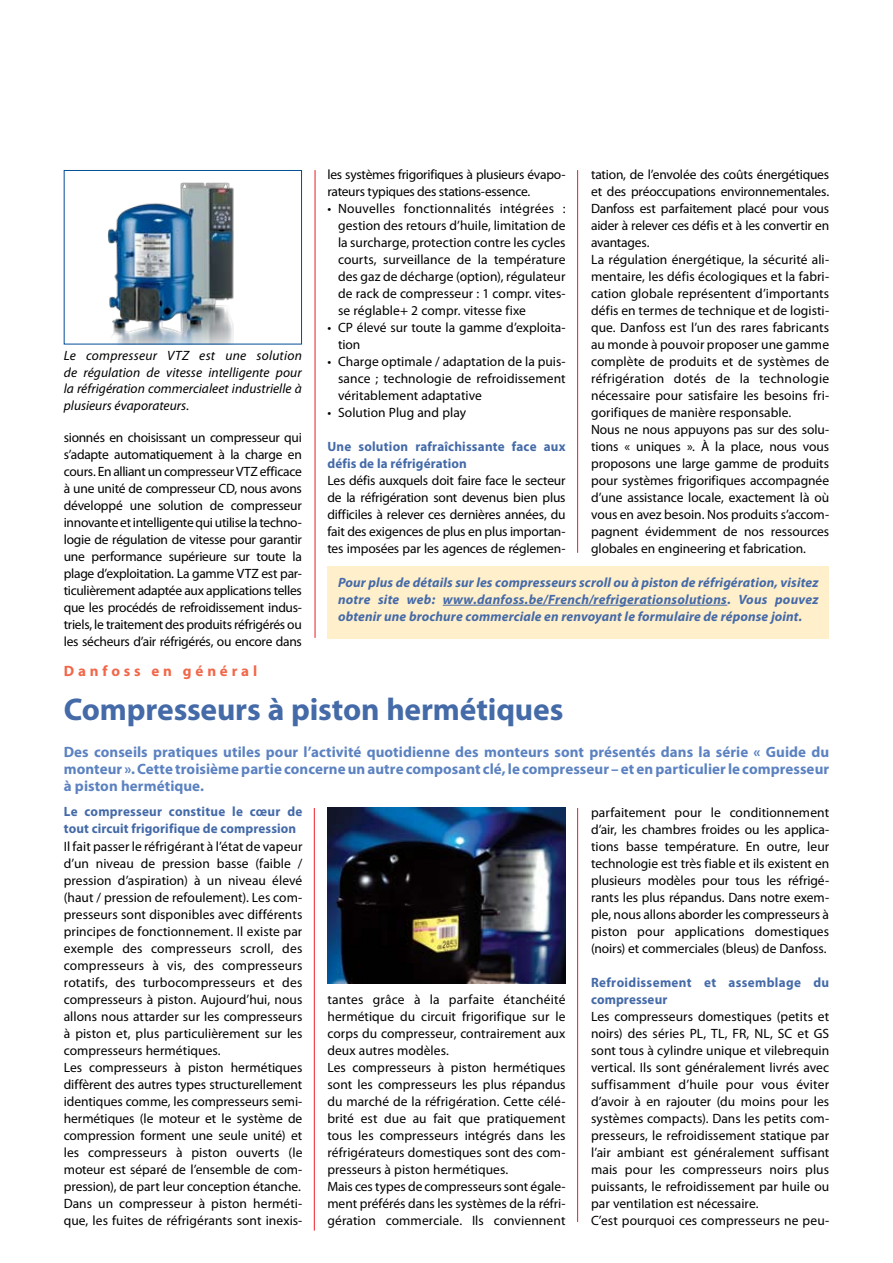
<style>
.page{position:relative;width:893px;height:1263px;background:#fff}
.page>*{position:absolute;margin:0;border:0;box-sizing:border-box;transform-origin:0 0}
.t1{font:700 31.5px "Myriad Pro";letter-spacing:-.005em;color:#446aa8}
.t2{font:700 15px/17px "Myriad Pro";letter-spacing:.005em;color:#5c82c1;text-align:justify}
.t3{font:700 15px "Myriad Pro";letter-spacing:.255em;color:#f26649}
.t4{font:13.5px/17px "Myriad Pro";color:#000;text-align:justify}
.t5{font:italic 700 13.5px/17px "Myriad Pro";letter-spacing:.01em;color:#446aa8;text-align:justify}
.t6{font:700 13.5px/17px "Myriad Pro";letter-spacing:.015em;color:#446aa8}
.t7{font:italic 13.5px/16.5px "Myriad Pro";letter-spacing:.005em;color:#000;text-align:justify}
.t8{font:13.5px/17px "Myriad Pro";letter-spacing:-.02em;color:#000}
</style>
<div class="page">
<hr style="left:315px;top:170px;width:1px;height:468px;background:#ed1c24">
<hr style="left:577px;top:170px;width:1px;height:383px;background:#ed1c24">
<img style="left:107px;top:182px;width:127px;height:160px">
<div style="left:64px;top:170px;width:238px;height:174px;border:1px solid #004e96"></div>
<div style="left:327px;top:566px;width:502px;height:72px;background:#ffefcb"></div>
<hr style="left:443px;top:605px;width:284px;height:1px;background:#446aa8">
<hr style="left:314px;top:808px;width:1px;height:422px;background:#ed1c24">
<hr style="left:577px;top:808px;width:1px;height:414px;background:#ed1c24">
<img style="left:327px;top:808px;width:239px;height:175px">
<p class="t7" style="left:64px;top:347px;width:240px">Le compresseur VTZ est une solution de régulation de vitesse intelligente pour la réfrigération commercialeet industrielle à plusieurs évaporateurs.</p>
<p class="t4" style="left:64px;top:429px;width:240px">sionnés en choisissant un compresseur qui s’adapte automatiquement à la charge en cours. En alliant un compresseur VTZ efficace à une unité de compresseur CD, nous avons développé une solution de compresseur innovante et intelligente qui utilise la techno&shy;logie de régulation de vitesse pour garantir une performance supérieure sur toute la plage d’exploitation. La gamme VTZ est par&shy;ticulièrement adaptée aux applications telles que les procédés de refroidissement indus&shy;triels, le traitement des produits réfrigérés ou les sécheurs d’air réfrigérés, ou encore dans</p>
<p class="t8" style="left:327px;top:165px;width:240px">les systèmes frigorifiques à plusieurs évapo&shy;rateurs typiques des stations-essence.</p>
<p class="t4" style="left:338px;top:199px;width:229px;text-indent:-11px">• Nouvelles fonctionnalités intégrées : gestion des retours d’huile, limitation de la surcharge, protection contre les cycles courts, surveillance de la température des gaz de décharge (option), régulateur de rack de compresseur : 1 compr. vites&shy;se réglable+ 2 compr. vitesse fixe</p>
<p class="t4" style="left:338px;top:318px;width:229px;text-indent:-11px">• CP élevé sur toute la gamme d’exploita&shy;tion</p>
<p class="t4" style="left:338px;top:353px;width:229px;text-indent:-11px">• Charge optimale / adaptation de la puis&shy;sance ; technologie de refroidissement véritablement adaptative</p>
<p class="t4" style="left:327px;top:404px;width:140px">• Solution Plug and play</p>
<p class="t6" style="left:327px;top:437px;width:240px">Une solution rafraîchissante face aux défis de la réfrigération</p>
<p class="t4" style="left:327px;top:472px;width:240px">Les défis auxquels doit faire face le secteur de la réfrigération sont devenus bien plus difficiles à relever ces dernières années, du fait des exigences de plus en plus importan&shy;tes imposées par les agences de réglemen-</p>
<p class="t4" style="left:591px;top:165px;width:240px;text-align:left">tation, de l’envolée des coûts énergétiques et des préoccupations environnementales.<br>Danfoss est parfaitement placé pour vous aider à relever ces défis et à les convertir en avantages.<br>La régulation énergétique, la sécurité ali&shy;mentaire, les défis écologiques et la fabri&shy;cation globale représentent d’importants défis en termes de technique et de logisti&shy;que. Danfoss est l’un des rares fabricants au monde à pouvoir proposer une gamme complète de produits et de systèmes de réfrigération dotés de la technologie nécessaire pour satisfaire les besoins fri&shy;gorifiques de manière responsable.<br>Nous ne nous appuyons pas sur des solu&shy;tions « uniques ». À la place, nous vous proposons une large gamme de produits pour systèmes frigorifiques accompagnée d’une assistance locale, exactement là où vous en avez besoin. Nos produits s’accom&shy;pagnent évidemment de nos ressources globales en engineering et fabrication.</p>
<p class="t5" style="left:338px;top:573px;width:482px">Pour plus de détails sur les compresseurs scroll ou à piston de réfrigération, visitez notre site web: www.danfoss.be/French/refrigerationsolutions. Vous pouvez obtenir une brochure commerciale en renvoyant le formulaire de réponse joint.</p>
<p class="t3" style="left:64px;top:661px;width:195px">Danfoss en général</p>
<h1 class="t1" style="left:64px;top:689px;width:501px">Compresseurs à piston hermétiques</h1>
<p class="t2" style="left:64px;top:743px;width:767px">Des conseils pratiques utiles pour l’activité quotidienne des monteurs sont présentés dans la série « Guide du monteur ». Cette troisième partie concerne un autre composant clé, le compresseur – et en particulier le compresseur à piston hermétique.</p>
<p class="t6" style="left:64px;top:803px;width:240px">Le compresseur constitue le cœur de tout circuit frigorifique de compression</p>
<p class="t4" style="left:64px;top:837px;width:240px;text-align:left">Il fait passer le réfrigérant à l’état de vapeur d’un niveau de pression basse (faible / pression d’aspiration) à un niveau élevé (haut / pression de refoulement). Les com&shy;presseurs sont disponibles avec différents principes de fonctionnement. Il existe par exemple des compresseurs scroll, des compresseurs à vis, des compresseurs rotatifs, des turbocompresseurs et des compresseurs à piston. Aujourd’hui, nous allons nous attarder sur les compresseurs à piston et, plus particulièrement sur les compresseurs hermétiques.<br>Les compresseurs à piston hermétiques diffèrent des autres types structurellement identiques comme, les compresseurs semi&shy;hermétiques (le moteur et le système de compression forment une seule unité) et les compresseurs à piston ouverts (le moteur est séparé de l’ensemble de com&shy;pression), de part leur conception étanche.<br>Dans un compresseur à piston herméti&shy;que, les fuites de réfrigérants sont inexis-</p>
<p class="t4" style="left:591px;top:803px;width:240px">parfaitement pour le conditionnement d’air, les chambres froides ou les applica&shy;tions basse température. En outre, leur technologie est très fiable et ils existent en plusieurs modèles pour tous les réfrigé&shy;rants les plus répandus. Dans notre exem&shy;ple, nous allons aborder les compresseurs à piston pour applications domestiques (noirs) et commerciales (bleus) de Danfoss.</p>
<p class="t6" style="left:591px;top:973px;width:240px">Refroidissement et assemblage du compresseur</p>
<p class="t4" style="left:591px;top:1007px;width:240px;text-align:left">Les compresseurs domestiques (petits et noirs) des séries PL, TL, FR, NL, SC et GS sont tous à cylindre unique et vilebrequin vertical. Ils sont généralement livrés avec suffisamment d’huile pour vous éviter d’avoir à en rajouter (du moins pour les systèmes compacts). Dans les petits com&shy;presseurs, le refroidissement statique par l’air ambiant est généralement suffisant mais pour les compresseurs noirs plus puissants, le refroidissement par huile ou par ventilation est nécessaire.<br>C’est pourquoi ces compresseurs ne peu-</p>
<p class="t4" style="left:327px;top:990px;width:240px;text-align:left">tantes grâce à la parfaite étanchéité hermétique du circuit frigorifique sur le corps du compresseur, contrairement aux deux autres modèles.<br>Les compresseurs à piston hermétiques sont les compresseurs les plus répandus du marché de la réfrigération. Cette célé&shy;brité est due au fait que pratiquement tous les compresseurs intégrés dans les réfrigérateurs domestiques sont des com&shy;presseurs à piston hermétiques.<br>Mais ces types de compresseurs sont égale&shy;ment préférés dans les systèmes de la réfri&shy;gération commerciale. Ils conviennent</p>
</div>
